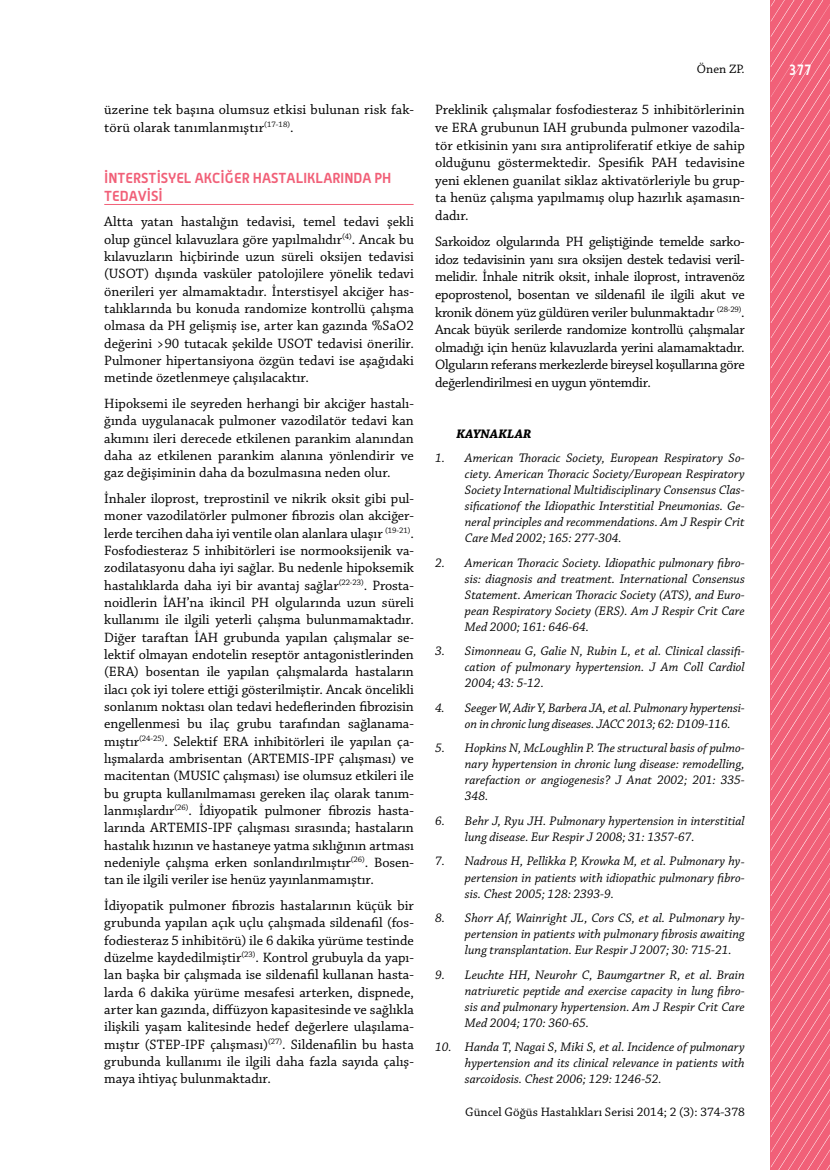
<style>
.page{position:relative;width:830px;height:1170px;background:#fff}
.page>*{position:absolute;margin:0;border:0;box-sizing:border-box;transform-origin:0 0}
.t1{font:700 15px "Alwyn";color:#fff;scale:.85 1}
.t2{font:14.25px/17.2px "Chaparral Pro";color:#000;text-align:justify}
.t3{font:700 14.25px/17.2px "Alwyn";color:#f16078}
.t4{font:italic 13.05px/16px "Chaparral Pro";color:#000;text-align:justify}
.t5{font:italic 700 13.05px "Chaparral Pro";color:#000}
.t6{font:12.9px "Chaparral Pro";color:#000}
</style>
<div class="page">
<hr style="left:104px;top:204px;width:309px;height:1px;background:#f16078">
<svg style="left:770px;top:0;width:59px;height:1169px;background:#f1687f"></svg>
<p class="t2" style="left:104px;top:102px;width:311px">üzerine tek başına olumsuz etkisi bulunan risk fak&shy;törü olarak tanımlanmıştır<sup>(17-18)</sup>.</p>
<p class="t3" style="left:104px;top:169px;width:288px">İNTERSTİSYEL AKCİĞER HASTALIKLARINDA PH<br>TEDAVİSİ</p>
<p class="t2" style="left:104px;top:214px;width:311px">Altta yatan hastalığın tedavisi, temel tedavi şekli olup güncel kılavuzlara göre yapılmalıdır<sup>(4)</sup>. Ancak bu kılavuzların hiçbirinde uzun süreli oksijen tedavisi (USOT) dışında vasküler patolojilere yönelik tedavi önerileri yer almamaktadır. İnterstisyel akciğer has&shy;talıklarında bu konuda randomize kontrollü çalışma olmasa da PH gelişmiş ise, arter kan gazında %SaO2 değerini &gt;90 tutacak şekilde USOT tedavisi önerilir.<br>Pulmoner hipertansiyona özgün tedavi ise aşağıdaki metinde özetlenmeye çalışılacaktır.</p>
<p class="t2" style="left:104px;top:395px;width:311px">Hipoksemi ile seyreden herhangi bir akciğer hastalı&shy;ğında uygulanacak pulmoner vazodilatör tedavi kan akımını ileri derecede etkilenen parankim alanından daha az etkilenen parankim alanına yönlendirir ve gaz değişiminin daha da bozulmasına neden olur.</p>
<p class="t2" style="left:104px;top:490px;width:311px">İnhaler iloprost, treprostinil ve nikrik oksit gibi pul&shy;moner vazodilatörler pulmoner fibrozis olan akciğer&shy;lerde tercihen daha iyi ventile olan alanlara ulaşır <sup>(19-21)</sup>.<br>Fosfodiesteraz 5 inhibitörleri ise normooksijenik va&shy;zodilatasyonu daha iyi sağlar. Bu nedenle hipoksemik hastalıklarda daha iyi bir avantaj sağlar<sup>(22-23)</sup>. Prosta&shy;noidlerin İAH’na ikincil PH olgularında uzun süreli kullanımı ile ilgili yeterli çalışma bulunmamaktadır.<br>Diğer taraftan İAH grubunda yapılan çalışmalar se&shy;lektif olmayan endotelin reseptör antagonistlerinden (ERA) bosentan ile yapılan çalışmalarda hastaların ilacı çok iyi tolere ettiği gösterilmiştir. Ancak öncelikli sonlanım noktası olan tedavi hedeflerinden fibrozisin engellenmesi bu ilaç grubu tarafından sağlanama&shy;mıştır<sup>(24-25)</sup>. Selektif ERA inhibitörleri ile yapılan ça&shy;lışmalarda ambrisentan (ARTEMIS-IPF çalışması) ve macitentan (MUSIC çalışması) ise olumsuz etkileri ile bu grupta kullanılmaması gereken ilaç olarak tanım&shy;lanmışlardır<sup>(26)</sup>. İdiyopatik pulmoner fibrozis hasta&shy;larında ARTEMIS-IPF çalışması sırasında; hastaların hastalık hızının ve hastaneye yatma sıklığının artması nedeniyle çalışma erken sonlandırılmıştır<sup>(26)</sup>. Bosen&shy;tan ile ilgili veriler ise henüz yayınlanmamıştır.</p>
<p class="t2" style="left:104px;top:897px;width:311px">İdiyopatik pulmoner fibrozis hastalarının küçük bir grubunda yapılan açık uçlu çalışmada sildenafil (fos&shy;fodiesteraz 5 inhibitörü) ile 6 dakika yürüme testinde düzelme kaydedilmiştir<sup>(23)</sup>. Kontrol grubuyla da yapı&shy;lan başka bir çalışmada ise sildenafil kullanan hasta&shy;larda 6 dakika yürüme mesafesi arterken, dispnede, arter kan gazında, diffüzyon kapasitesinde ve sağlıkla ilişkili yaşam kalitesinde hedef değerlere ulaşılama&shy;mıştır (STEP-IPF çalışması)<sup>(27)</sup>. Sildenafilin bu hasta grubunda kullanımı ile ilgili daha fazla sayıda çalış&shy;maya ihtiyaç bulunmaktadır.</p>
<p class="t6" style="left:696px;top:62px;width:49px">Önen ZP.</p>
<p class="t1" style="left:788px;top:61px;width:28px">377</p>
<p class="t2" style="left:435px;top:102px;width:311px">Preklinik çalışmalar fosfodiesteraz 5 inhibitörlerinin ve ERA grubunun IAH grubunda pulmoner vazodila&shy;tör etkisinin yanı sıra antiproliferatif etkiye de sahip olduğunu göstermektedir. Spesifik PAH tedavisine yeni eklenen guanilat siklaz aktivatörleriyle bu grup&shy;ta henüz çalışma yapılmamış olup hazırlık aşamasın&shy;dadır.</p>
<p class="t2" style="left:435px;top:233px;width:311px">Sarkoidoz olgularında PH geliştiğinde temelde sarko&shy;idoz tedavisinin yanı sıra oksijen destek tedavisi veril&shy;melidir. İnhale nitrik oksit, inhale iloprost, intravenöz epoprostenol, bosentan ve sildenafil ile ilgili akut ve kronik dönem yüz güldüren veriler bulunmaktadır <sup>(28-29)</sup>.<br>Ancak büyük serilerde randomize kontrollü çalışmalar olmadığı için henüz kılavuzlarda yerini alamamaktadır.<br>Olguların referans merkezlerde bireysel koşullarına göre değerlendirilmesi en uygun yöntemdir.</p>
<p class="t5" style="left:456px;top:426px;width:76px">KAYNAKLAR</p>
<p class="t4" style="left:464px;top:450px;width:281px;text-indent:-30px">1. American Thoracic Society, European Respiratory So&shy;ciety. American Thoracic Society/European Respiratory Society International Multidisciplinary Consensus Clas&shy;sificationof the Idiopathic Interstitial Pneumonias. Ge&shy;neral principles and recommendations. Am J Respir Crit Care Med 2002; 165: 277-304.</p>
<p class="t4" style="left:464px;top:555px;width:281px;text-indent:-30px">2. American Thoracic Society. Idiopathic pulmonary fibro&shy;sis: diagnosis and treatment. International Consensus Statement. American Thoracic Society (ATS), and Euro&shy;pean Respiratory Society (ERS). Am J Respir Crit Care Med 2000; 161: 646-64.</p>
<p class="t4" style="left:464px;top:643px;width:281px;text-indent:-30px">3. Simonneau G, Galie N, Rubin L, et al. Clinical classifi&shy;cation of pulmonary hypertension. J Am Coll Cardiol 2004; 43: 5-12.</p>
<p class="t4" style="left:464px;top:700px;width:281px;text-indent:-30px">4. Seeger W, Adir Y, Barbera JA, et al. Pulmonary hypertensi&shy;on in chronic lung diseases. JACC 2013; 62: D109-116.</p>
<p class="t4" style="left:464px;top:740px;width:281px;text-indent:-30px">5. Hopkins N, McLoughlin P. The structural basis of pulmo&shy;nary hypertension in chronic lung disease: remodelling, rarefaction or angiogenesis? J Anat 2002; 201: 335- 348.</p>
<p class="t4" style="left:464px;top:813px;width:281px;text-indent:-30px">6. Behr J, Ryu JH. Pulmonary hypertension in interstitial lung disease. Eur Respir J 2008; 31: 1357-67.</p>
<p class="t4" style="left:464px;top:853px;width:281px;text-indent:-30px">7. Nadrous H, Pellikka P, Krowka M, et al. Pulmonary hy&shy;pertension in patients with idiopathic pulmonary fibro&shy;sis. Chest 2005; 128: 2393-9.</p>
<p class="t4" style="left:464px;top:910px;width:281px;text-indent:-30px">8. Shorr Af, Wainright JL, Cors CS, et al. Pulmonary hy&shy;pertension in patients with pulmonary fibrosis awaiting lung transplantation. Eur Respir J 2007; 30: 715-21.</p>
<p class="t4" style="left:464px;top:966px;width:281px;text-indent:-30px">9. Leuchte HH, Neurohr C, Baumgartner R, et al. Brain natriuretic peptide and exercise capacity in lung fibro&shy;sis and pulmonary hypertension. Am J Respir Crit Care Med 2004; 170: 360-65.</p>
<p class="t4" style="left:464px;top:1039px;width:281px;text-indent:-30px">10. Handa T, Nagai S, Miki S, et al. Incidence of pulmonary hypertension and its clinical relevance in patients with sarcoidosis. Chest 2006; 129: 1246-52.</p>
<p class="t6" style="left:465px;top:1104px;width:281px">Güncel Göğüs Hastalıkları Serisi 2014; 2 (3): 374-378</p>
</div>
